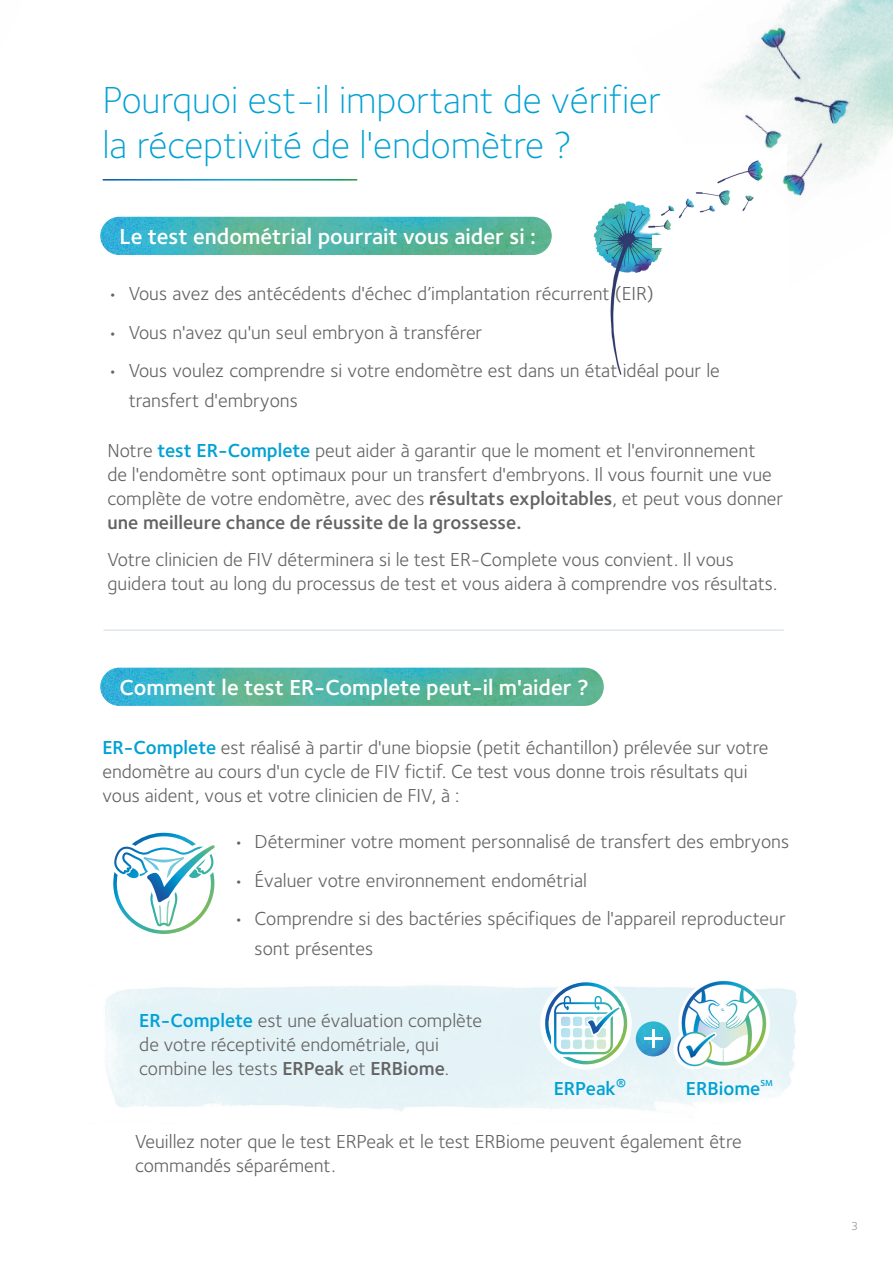
<style>
.page{position:relative;width:893px;height:1263px;background:#fff}
.page>*{position:absolute;margin:0;border:0;box-sizing:border-box;transform-origin:0 0}
.t1{font:300 39px/45px "Foundry Sterling";color:#00a1d4}
.t2{font:600 22.5px "Foundry Sterling";color:#fff}
.t3{font:19.5px/24px "Foundry Sterling";color:#646363}
.t4{font:600 19.5px "Foundry Sterling";color:#00a1d4}
.t5{font:12px "Foundry Sterling";color:#989797}
.t6{font:600 9px "Foundry Sterling";color:#00a1d4}
.s1{font-weight:600;color:#00a1d4}
.s2{font-weight:600}
</style>
<div class="page">
<img style="left:708px;top:0;width:185px;height:173px">
<img style="left:784px;top:74px;width:72px;height:61px">
<img style="left:593px;top:144px;width:172px;height:231px">
<img style="left:105px;top:985px;width:692px;height:132px">
<div style="left:652px;top:235px;width:84px;height:12px;background:#fff"></div>
<img style="left:636px;top:1021px;width:35px;height:35px;border-radius:18px">
<hr style="left:652px;top:1030px;width:3px;height:18px;background:#fff">
<svg style="left:644px;top:1038px;width:18px;height:2px"></svg>
<hr style="left:104px;top:629px;width:679px;height:2px;background:#dee8ef">
<img style="left:100px;top:217px;width:452px;height:38px;border-radius:19px">
<img style="left:100px;top:668px;width:504px;height:38px;border-radius:19px">
<div style="left:540px;top:978px;width:92px;height:91px;background:#fff;border-radius:50%"></div>
<svg style="left:544px;top:982px;width:84px;height:82px"></svg>
<div style="left:674px;top:1029px;width:40px;height:40px;background:#fff;border-radius:50%"></div>
<img style="left:675px;top:980px;width:95px;height:91px">
<img style="left:765px;top:135px;width:89px;height:61px">
<img style="left:746px;top:13px;width:64px;height:86px">
<img style="left:740px;top:109px;width:50px;height:48px">
<svg style="left:107px;top:826px;width:114px;height:114px"></svg>
<svg style="left:114px;top:833px;width:105px;height:93px"></svg>
<h1 class="t1" style="left:102px;top:77px;width:560px">Pourquoi est-il important de vérifier la réceptivité de l'endomètre ?</h1>
<p class="t2" style="left:120px;top:223px;width:418px">Le test endométrial pourrait vous aider si :</p>
<p class="t3" style="left:107px;top:282px;width:548px">• Vous avez des antécédents d'échec d’implantation récurrent (EIR)</p>
<p class="t3" style="left:107px;top:321px;width:376px">• Vous n'avez qu'un seul embryon à transférer</p>
<p class="t3" style="left:129px;top:356px;width:593px;line-height:30px;text-indent:-21px">• Vous voulez comprendre si votre endomètre est dans un état idéal pour le transfert d'embryons</p>
<p class="t3" style="left:107px;top:439px;width:677px">Notre <span class="s1">test ER-Complete</span> peut aider à garantir que le moment et l'environnement<br>de l'endomètre sont optimaux pour un transfert d'embryons. Il vous fournit une vue complète de votre endomètre, avec des <span class="s2">résultats exploitables</span>, et peut vous donner <span class="s2">une meilleure chance de réussite de la grossesse.</span></p>
<p class="t3" style="left:107px;top:547px;width:671px">Votre clinicien de FIV déterminera si le test ER-Complete vous convient. Il vous guidera tout au long du processus de test et vous aidera à comprendre vos résultats.</p>
<p class="t2" style="left:120px;top:674px;width:471px">Comment le test ER-Complete peut-il m'aider ?</p>
<p class="t3" style="left:102px;top:735px;width:668px"><span class="s1">ER-Complete</span> est réalisé à partir d'une biopsie (petit échantillon) prélevée sur votre endomètre au cours d'un cycle de FIV fictif. Ce test vous donne trois résultats qui vous aident, vous et votre clinicien de FIV, à :</p>
<p class="t3" style="left:233px;top:830px;width:557px">• Déterminer votre moment personnalisé de transfert des embryons</p>
<p class="t3" style="left:233px;top:868px;width:355px">• Évaluer votre environnement endométrial</p>
<p class="t3" style="left:255px;top:904px;width:533px;line-height:30px;text-indent:-21px">• Comprendre si des bactéries spécifiques de l'appareil reproducteur sont présentes</p>
<p class="t3" style="left:139px;top:1009px;width:344px"><span class="s1">ER-Complete</span> est une évaluation complète de votre réceptivité endométriale, qui combine les tests <span class="s2">ERPeak</span> et <span class="s2">ERBiome</span>.</p>
<p class="t4" style="left:554px;top:1076px;width:74px">ERPeak®</p>
<p class="t4" style="left:686px;top:1076px;width:76px">ERBiome</p>
<p class="t6" style="left:760px;top:1077px;width:14px">SM</p>
<p class="t3" style="left:135px;top:1129px;width:608px">Veuillez noter que le test ERPeak et le test ERBiome peuvent également être commandés séparément.</p>
<p class="t5" style="left:851px;top:1219px;width:9px">3</p>
</div>
